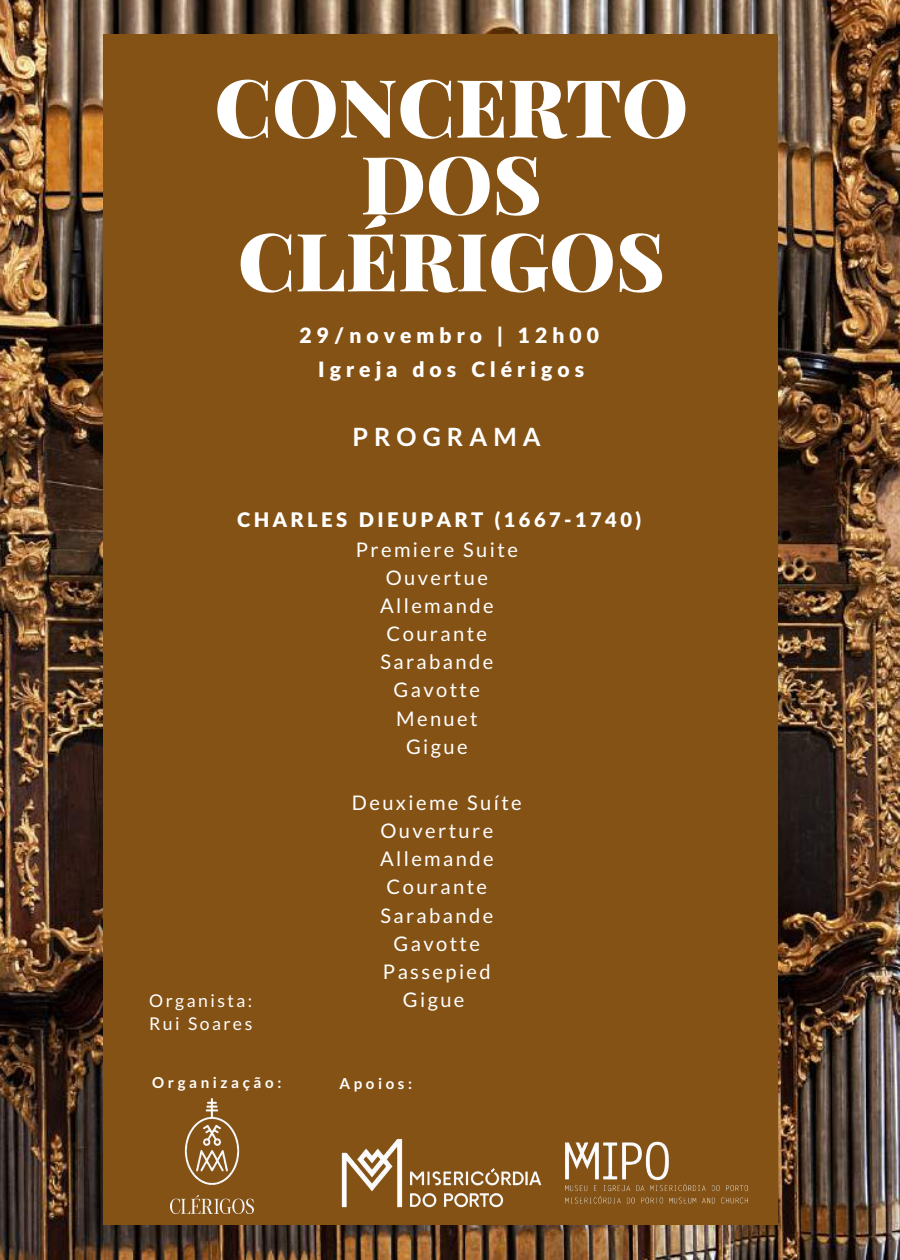
<style>
.page{position:relative;width:900px;height:1260px;background:#fff}
.page>*{position:absolute;margin:0;border:0;box-sizing:border-box;transform-origin:0 0}
.t1{font:900 80.5px/77px "Playfair Display";color:#fff;text-align:center}
.t2{font:700 25.25px "Lato";letter-spacing:.24em;color:#fff}
.t3{font:900 21.25px "Lato Latin";letter-spacing:.24em;color:#fff}
.t4{font:900 21px "Lato Latin";letter-spacing:.24em;color:#fff}
.t5{font:20px/28px "Lato";letter-spacing:.12em;color:#fff;text-align:center}
.t6{font:900 20px "Lato Latin";letter-spacing:.17em;color:#fff}
.t7{font:17.5px/22.5px "Lato";letter-spacing:.14em;color:#fff}
.t8{font:700 15px "Lato";letter-spacing:.24em;color:#fff}
</style>
<div class="page">
<img style="left:0;top:0;width:900px;height:1260px">
<div style="left:103px;top:34px;width:675px;height:1190px;background:#855215"></div>
<img style="left:341px;top:1139px;width:201px;height:69px">
<img style="left:565px;top:1141px;width:183px;height:63px">
<img style="left:171px;top:1099px;width:82px;height:114px">
<h1 class="t1" style="left:214px;top:66px;width:475px">CONCERTO<br>DOS<br>CLÉRIGOS</h1>
<p class="t4" style="left:300px;top:322px;width:301px">29/novembro | 12h00</p>
<p class="t3" style="left:318px;top:356px;width:268px">Igreja dos Clérigos</p>
<p class="t2" style="left:352px;top:421px;width:190px">PROGRAMA</p>
<p class="t6" style="left:237px;top:507px;width:405px">CHARLES DIEUPART (1667-1740)</p>
<p class="t7" style="left:149px;top:989px;width:105px">Organista:<br>Rui Soares</p>
<p class="t8" style="left:152px;top:1073px;width:131px">Organização:</p>
<p class="t5" style="left:356px;top:535px;width:164px">Premiere Suite<br>Ouvertue<br>Allemande<br>Courante<br>Sarabande<br>Gavotte<br>Menuet<br>Gigue</p>
<p class="t5" style="left:352px;top:788px;width:171px">Deuxieme Suíte<br>Ouverture<br>Allemande<br>Courante<br>Sarabande<br>Gavotte<br>Passepied<br>Gigue</p>
<p class="t8" style="left:339px;top:1075px;width:74px">Apoios:</p>
</div>
